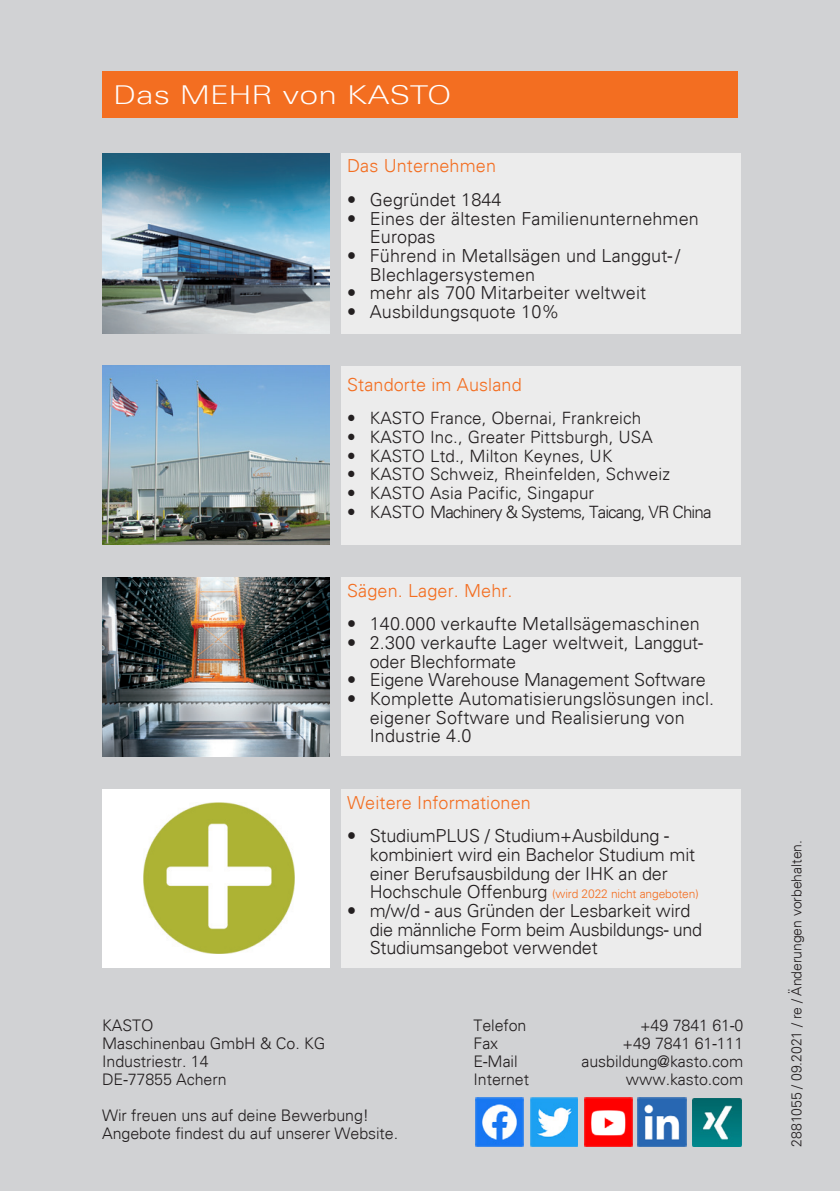
<style>
.page{position:relative;width:840px;height:1191px;background:#fff}
.page>*{position:absolute;margin:0;border:0;box-sizing:border-box;transform-origin:0 0}
.t1{font:300 26px "Linotype Univers 340 Ex";letter-spacing:.025em;color:#fff}
.t2{font:300 18px/18.8px "Univers";letter-spacing:.005em;color:#231f20}
.t3{font:300 18px "Univers";letter-spacing:.005em;color:#f36e21}
.t4{font:300 17px "Univers";letter-spacing:.005em;color:#231f20}
.t5{font:300 17px "Univers";letter-spacing:-.05em;color:#231f20}
.Bu{font:300 16px "Univers";letter-spacing:-.005em;color:#231f20}
.Bu-2{font:300 14px "Univers";letter-spacing:-.005em;color:#231f20}
.t6{font:300 12px "Univers";letter-spacing:-.01em;color:#f36e21}
.s1{font-size:18px;color:#231f20}
</style>
<div class="page">
<div style="left:0;top:0;width:839px;height:1191px;background:#d1d2d4"></div>
<img style="left:584px;top:1097px;width:48px;height:49px">
<img style="left:637px;top:1097px;width:48px;height:49px">
<img style="left:475px;top:1097px;width:48px;height:49px">
<img style="left:530px;top:1098px;width:47px;height:48px">
<img style="left:692px;top:1098px;width:48px;height:48px">
<div style="left:102px;top:71px;width:635px;height:47px;background:#f36e21"></div>
<div style="left:341px;top:366px;width:399px;height:178px;background:#ececec"></div>
<div style="left:341px;top:153px;width:399px;height:180px;background:#ececec"></div>
<img style="left:102px;top:153px;width:227px;height:180px">
<div style="left:341px;top:577px;width:399px;height:179px;background:#ececec"></div>
<div style="left:341px;top:789px;width:399px;height:178px;background:#ececec"></div>
<img style="left:102px;top:366px;width:227px;height:178px">
<img style="left:102px;top:577px;width:227px;height:179px">
<div style="left:102px;top:789px;width:227px;height:178px;background:#fff"></div>
<img style="left:143px;top:802px;width:151px;height:151px">
<p class="t1" style="left:113px;top:79px;width:339px">Das MEHR von KASTO</p>
<p class="t3" style="left:347px;top:155px;width:150px">Das Unternehmen</p>
<p class="t2" style="left:347px;top:190px;width:156px">• Gegründet 1844</p>
<p class="t2" style="left:369px;top:209px;width:330px;text-indent:-23px">• Eines der ältesten Familienunternehmen<br>Europas</p>
<p class="t2" style="left:369px;top:246px;width:311px;text-indent:-23px">• Führend in Metallsägen und Langgut- /<br>Blechlagersystemen</p>
<p class="t2" style="left:347px;top:284px;width:300px">• mehr als 700 Mitarbeiter weltweit</p>
<p class="t2" style="left:347px;top:302px;width:214px">• Ausbildungsquote 10%</p>
<p class="t3" style="left:347px;top:373px;width:176px">Standorte im Ausland</p>
<p class="t4" style="left:347px;top:408px;width:295px">• KASTO France, Obernai, Frankreich</p>
<p class="t4" style="left:347px;top:426px;width:307px">• KASTO Inc., Greater Pittsburgh, USA</p>
<p class="t4" style="left:347px;top:445px;width:267px">• KASTO Ltd., Milton Keynes, UK</p>
<p class="t4" style="left:347px;top:464px;width:324px">• KASTO Schweiz, Rheinfelden, Schweiz</p>
<p class="t4" style="left:347px;top:483px;width:248px">• KASTO Asia Pacific, Singapur</p>
<p class="t5" style="left:347px;top:501px;width:366px">• KASTO Machinery &amp; Systems, Taicang, VR China</p>
<p class="t3" style="left:347px;top:579px;width:167px">Sägen. Lager. Mehr.</p>
<p class="t2" style="left:347px;top:614px;width:354px">• 140.000 verkaufte Metallsägemaschinen</p>
<p class="t2" style="left:369px;top:633px;width:334px;text-indent:-23px">• 2.300 verkaufte Lager weltweit, Langgut&shy;oder Blechformate</p>
<p class="t2" style="left:347px;top:670px;width:360px">• Eigene Warehouse Management Software</p>
<p class="t2" style="left:369px;top:689px;width:346px;text-indent:-23px">• Komplette Automatisierungslösungen incl. eigener Software und Realisierung von<br>Industrie 4.0</p>
<p class="t3" style="left:347px;top:791px;width:185px">Weitere Informationen</p>
<p class="t2" style="left:369px;top:826px;width:327px;text-indent:-23px">• StudiumPLUS / Studium+Ausbildung - kombiniert wird ein Bachelor Studium mit einer Berufsausbildung der IHK an der</p>
<p class="t6" style="left:369px;top:887px;width:330px"><span class="s1">Hochschule Offenburg</span> (wird 2022 nicht angeboten)</p>
<p class="t2" style="left:369px;top:901px;width:334px;text-indent:-23px">• m/w/d - aus Gründen der Lesbarkeit wird die männliche Form beim Ausbildungs- und<br>Studiumsangebot verwendet</p>
<p class="Bu" style="left:102px;top:1015px;width:53px">KASTO</p>
<p class="Bu" style="left:102px;top:1033px;width:224px">Maschinenbau GmbH &amp; Co. KG</p>
<p class="Bu" style="left:102px;top:1051px;width:108px">Industriestr. 14</p>
<p class="Bu" style="left:102px;top:1069px;width:126px">DE-77855 Achern</p>
<p class="Bu" style="left:102px;top:1105px;width:268px">Wir freuen uns auf deine Bewerbung!</p>
<p class="Bu" style="left:102px;top:1123px;width:297px">Angebote findest du auf unserer Website.</p>
<p class="Bu" style="left:473px;top:1015px;width:54px">Telefon</p>
<p class="Bu" style="left:639px;top:1015px;width:105px">+49 7841 61-0</p>
<p class="Bu" style="left:473px;top:1033px;width:26px">Fax</p>
<p class="Bu" style="left:622px;top:1033px;width:122px">+49 7841 61-111</p>
<p class="Bu" style="left:473px;top:1051px;width:46px">E-Mail</p>
<p class="Bu" style="left:581px;top:1051px;width:163px">ausbildung@kasto.com</p>
<p class="Bu" style="left:473px;top:1069px;width:57px">Internet</p>
<p class="Bu" style="left:625px;top:1069px;width:119px">www.kasto.com</p>
<p class="Bu-2" style="left:787px;top:1146px;width:308px;rotate:-90deg">2881055 / 09.2021 / re / Änderungen vorbehalten.</p>
</div>
